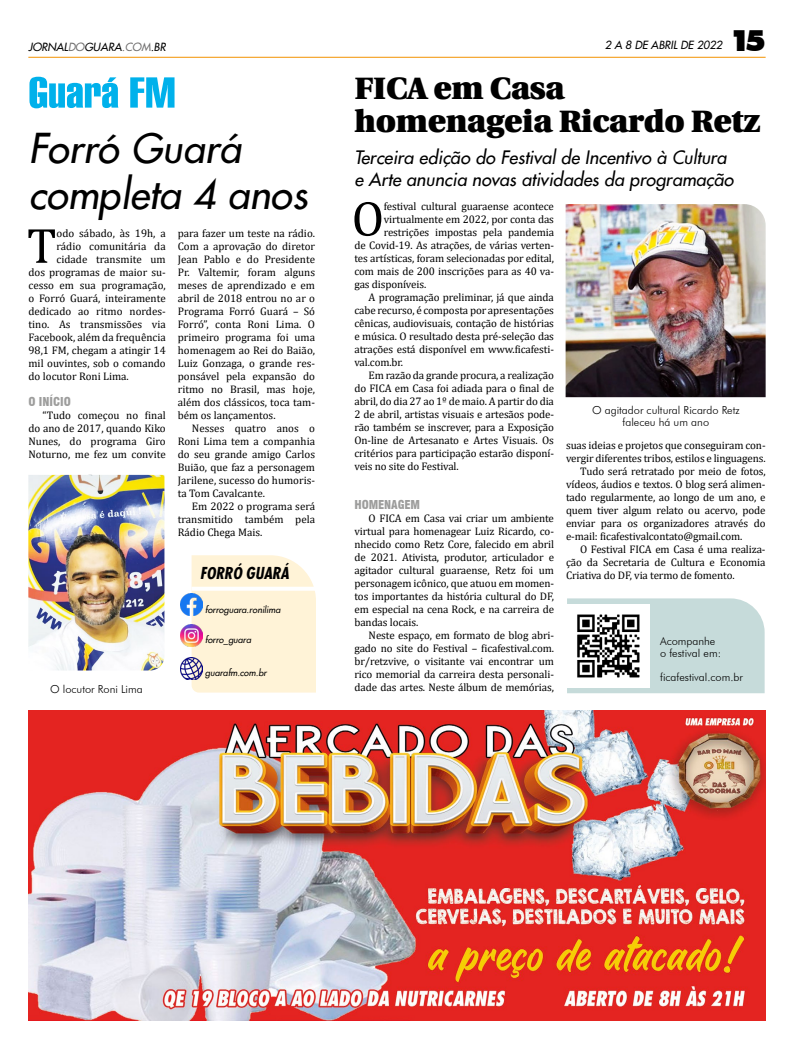
<style>
.page{position:relative;width:794px;height:1049px;background:#fff}
.page>*{position:absolute;margin:0;border:0;box-sizing:border-box;transform-origin:0 0}
.t1{font:50px "Cambria";color:#000}
.t2{font:42px "Swiss 911 BT Extra Compressed";color:#00b1eb;scale:1.25 1}
.t3{font:italic 40px/46px "Futura 2";color:#000}
.t4{font:900 31px/33px "Utopia";letter-spacing:-.01em;color:#000}
.t5{font:900 29.6px "Futura BT";color:#000}
.t6{font:italic 18px/22px "Futura 2";color:#000}
.t7{font:italic 700 condensed 16px "Futura";color:#000}
.t8{font:900 condensed 12px "Swiss 721 BT";letter-spacing:-.01em;color:#9d9d9c}
.t9{font:11px/13px "Cambria";letter-spacing:-.01em;color:#000;text-align:justify}
.t10{font:300 11px/12px "Futura BT";color:#000;text-align:center}
.t11{font:italic 11px "Futura 2";color:#000}
.t12{font:italic 9px "Futura 2";color:#000}
.s1{color:#706f6f}
</style>
<div class="page">
<hr style="left:28px;top:57px;width:737px;height:1px;background:#f39200">
<div style="left:567px;top:598px;width:197px;height:95px;background:#c6dbda"></div>
<img style="left:28px;top:710px;width:737px;height:310px">
<img style="left:28px;top:475px;width:136px;height:195px">
<div style="left:192px;top:555px;width:124px;height:137px;background:#fff3d7"></div>
<hr style="left:192px;top:587px;width:124px;height:4px;background:#fff">
<img style="left:180px;top:658px;width:23px;height:22px">
<img style="left:180px;top:624px;width:23px;height:22px">
<img style="left:180px;top:593px;width:22px;height:22px">
<img style="left:565px;top:204px;width:200px;height:193px">
<img style="left:568px;top:604px;width:81px;height:83px">
<p class="t11" style="left:28px;top:39px;width:139px">JORNAL<span class="s1">DO</span>GUARA<span class="s1">.COM</span>.BR</p>
<p class="t11" style="left:605px;top:37px;width:119px">2 A 8 DE ABRIL DE 2022</p>
<h3 class="t5" style="left:730px;top:22px;width:37px">15</h3>
<h2 class="t2" style="left:28px;top:69px;width:119px">Guará FM</h2>
<h3 class="t3" style="left:28px;top:125px;width:280px">Forró Guará completa 4 anos</h3>
<h1 class="t1" style="left:27px;top:216px;width:31px">T</h1>
<p class="t9" style="left:57px;top:226px;width:111px">odo sábado, às 19h, a</p>
<p class="t9" style="left:178px;top:226px;width:139px">para fazer um teste na rádio.<br>Com a aprovação do diretor Jean Pablo e do Presidente Pr. Valtemir, foram alguns meses de aprendizado e em abril de 2018 entrou no ar o Programa Forró Guará – Só Forró”, conta Roni Lima. O primeiro programa foi uma homenagem ao Rei do Baião, Luiz Gonzaga, o grande res&shy;ponsável pela expansão do ritmo no Brasil, mas hoje, além dos clássicos, toca tam&shy;bém os lançamentos.</p>
<p class="t9" style="left:178px;top:421px;width:139px;text-indent:14px">Nesses quatro anos o Roni Lima tem a companhia do seu grande amigo Carlos Buião, que faz a personagem Jarilene, sucesso do humoris&shy;ta Tom Cavalcante.</p>
<p class="t9" style="left:178px;top:499px;width:139px;text-indent:14px">Em 2022 o programa será transmitido também pela Rádio Chega Mais.</p>
<p class="t9" style="left:57px;top:239px;width:111px">rádio comunitária da</p>
<p class="t9" style="left:57px;top:252px;width:111px">cidade transmite um</p>
<p class="t9" style="left:28px;top:265px;width:139px">dos programas de maior su-</p>
<p class="t9" style="left:28px;top:278px;width:139px">cesso em sua programação,</p>
<p class="t9" style="left:28px;top:291px;width:139px">o Forró Guará, inteiramente</p>
<p class="t9" style="left:28px;top:304px;width:139px">dedicado ao ritmo nordes-</p>
<p class="t9" style="left:28px;top:317px;width:139px">tino. As transmissões via</p>
<p class="t9" style="left:28px;top:330px;width:139px">Facebook, além da frequência</p>
<p class="t9" style="left:28px;top:343px;width:139px">98,1 FM, chegam a atingir 14</p>
<p class="t9" style="left:28px;top:356px;width:139px">mil ouvintes, sob o comando</p>
<p class="t9" style="left:28px;top:369px;width:102px">do locutor Roni Lima.</p>
<p class="t8" style="left:28px;top:394px;width:44px">O INÍCIO</p>
<p class="t9" style="left:28px;top:408px;width:139px;text-indent:14px">“Tudo começou no final do ano de 2017, quando Kiko Nunes, do programa Giro Noturno, me fez um convite</p>
<p class="t10" style="left:50px;top:683px;width:94px">O locutor Roni Lima</p>
<h3 class="t7" style="left:200px;top:562px;width:90px">FORRÓ GUARÁ</h3>
<p class="t12" style="left:205px;top:603px;width:77px">forroguara.ronilima</p>
<p class="t12" style="left:205px;top:634px;width:47px">forro_guara</p>
<p class="t12" style="left:205px;top:666px;width:63px">guarafm.com.br</p>
<h3 class="t4" style="left:354px;top:72px;width:407px">FICA em Casa homenageia Ricardo Retz</h3>
<h3 class="t6" style="left:354px;top:146px;width:381px">Terceira edição do Festival de Incentivo à Cultura e Arte anuncia novas atividades da programação</h3>
<h1 class="t1" style="left:351px;top:189px;width:34px">O</h1>
<p class="t9" style="left:384px;top:199px;width:172px">festival cultural guaraense acontece</p>
<p class="t9" style="left:384px;top:212px;width:172px">virtualmente em 2022, por conta das</p>
<p class="t9" style="left:384px;top:225px;width:172px">restrições impostas pela pandemia</p>
<p class="t9" style="left:354px;top:238px;width:201px">de Covid-19. As atrações, de várias verten-</p>
<p class="t9" style="left:354px;top:251px;width:201px">tes artísticas, foram selecionadas por edital,</p>
<p class="t9" style="left:354px;top:264px;width:201px">com mais de 200 inscrições para as 40 va-</p>
<p class="t9" style="left:354px;top:277px;width:73px">gas disponíveis.</p>
<p class="t9" style="left:368px;top:290px;width:187px">A programação preliminar, já que ainda</p>
<p class="t9" style="left:354px;top:303px;width:201px">cabe recurso, é composta por apresentações</p>
<p class="t9" style="left:354px;top:316px;width:201px">cênicas, audiovisuais, contação de histórias</p>
<p class="t9" style="left:354px;top:329px;width:201px">e música. O resultado desta pré-seleção das</p>
<p class="t9" style="left:354px;top:342px;width:201px">atrações está disponível em www.ficafesti-</p>
<p class="t9" style="left:354px;top:355px;width:50px">val.com.br.</p>
<p class="t9" style="left:368px;top:368px;width:187px">Em razão da grande procura, a realização</p>
<p class="t9" style="left:354px;top:381px;width:201px">do FICA em Casa foi adiada para o final de</p>
<p class="t9" style="left:354px;top:394px;width:201px">abril, do dia 27 ao 1º de maio. A partir do dia</p>
<p class="t9" style="left:354px;top:407px;width:201px">2 de abril, artistas visuais e artesãos pode-</p>
<p class="t9" style="left:354px;top:420px;width:201px">rão também se inscrever, para a Exposição</p>
<p class="t9" style="left:354px;top:433px;width:201px">On-line de Artesanato e Artes Visuais. Os</p>
<p class="t9" style="left:354px;top:446px;width:201px">critérios para participação estarão disponí-</p>
<p class="t9" style="left:354px;top:459px;width:106px">veis no site do Festival.</p>
<p class="t8" style="left:354px;top:497px;width:67px">HOMENAGEM</p>
<p class="t9" style="left:354px;top:511px;width:201px;text-indent:14px">O FICA em Casa vai criar um ambiente virtual para homenagear Luiz Ricardo, co&shy;nhecido como Retz Core, falecido em abril de 2021. Ativista, produtor, articulador e agitador cultural guaraense, Retz foi um personagem icônico, que atuou em momen&shy;tos importantes da história cultural do DF, em especial na cena Rock, e na carreira de bandas locais.</p>
<p class="t9" style="left:354px;top:628px;width:201px;text-indent:14px">Neste espaço, em formato de blog abri&shy;gado no site do Festival – ficafestival.com. br/retzvive, o visitante vai encontrar um rico memorial da carreira desta personali&shy;dade das artes. Neste álbum de memórias,</p>
<p class="t10" style="left:592px;top:404px;width:149px">O agitador cultural Ricardo Retz faleceu há um ano</p>
<p class="t9" style="left:566px;top:438px;width:201px">suas ideias e projetos que conseguiram con-</p>
<p class="t9" style="left:566px;top:451px;width:201px">vergir diferentes tribos, estilos e linguagens.</p>
<p class="t9" style="left:580px;top:464px;width:187px">Tudo será retratado por meio de fotos,</p>
<p class="t9" style="left:566px;top:477px;width:201px">vídeos, áudios e textos. O blog será alimen-</p>
<p class="t9" style="left:566px;top:490px;width:201px">tado regularmente, ao longo de um ano, e</p>
<p class="t9" style="left:566px;top:503px;width:201px">quem tiver algum relato ou acervo, pode</p>
<p class="t9" style="left:566px;top:516px;width:201px">enviar para os organizadores através do</p>
<p class="t9" style="left:566px;top:529px;width:178px">e-mail: ficafestivalcontato@gmail.com.</p>
<p class="t9" style="left:580px;top:542px;width:187px">O Festival FICA em Casa é uma realiza-</p>
<p class="t9" style="left:566px;top:555px;width:201px">ção da Secretaria de Cultura e Economia</p>
<p class="t9" style="left:566px;top:568px;width:170px">Criativa do DF, via termo de fomento.</p>
<p class="t10" style="left:660px;top:635px;width:62px;text-align:left">Acompanhe o festival em:</p>
<p class="t10" style="left:660px;top:671px;width:84px">ficafestival.com.br</p>
</div>
